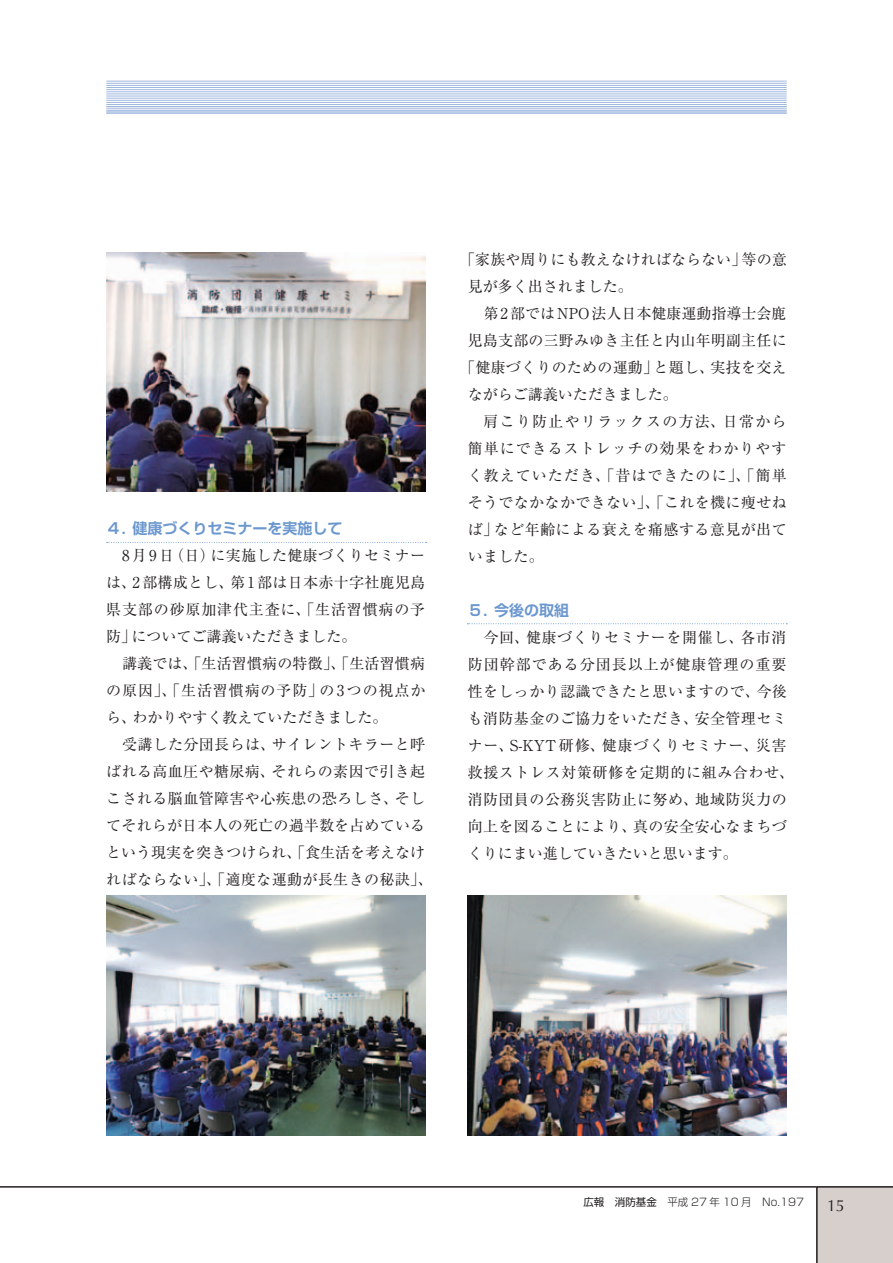
<style>
.page{position:relative;width:893px;height:1263px;background:#fff}
.page>*{position:absolute;margin:0;border:0;box-sizing:border-box;transform-origin:0 0}
.t1{font:15.9px "Optima";color:#231f20}
.t2{font:15px/27px "Ryumin Pro";letter-spacing:.025em;color:#231f20;text-align:justify}
.t3{font:15px "Ryumin Pro";color:#231f20}
.t4{font:15px/27px "Ryumin Pro";letter-spacing:.005em;color:#231f20}
.t5{font:700 15px "Shin Go Pro De";color:#6b97cf}
.t6{font:300 10.5px "Shin Go Pro";color:#231f20}
.s1{font-weight:400}
</style>
<div class="page">
<hr style="left:106px;top:81px;width:681px;height:1px;background:#9eb7de">
<hr style="left:106px;top:83px;width:681px;height:1px;background:#9eb7de">
<hr style="left:106px;top:85px;width:681px;height:1px;background:#9eb7de">
<hr style="left:106px;top:87px;width:681px;height:1px;background:#9eb7de">
<hr style="left:106px;top:89px;width:681px;height:1px;background:#9eb7de">
<hr style="left:106px;top:91px;width:681px;height:1px;background:#9eb7de">
<hr style="left:106px;top:94px;width:681px;height:1px;background:#9eb7de">
<hr style="left:106px;top:96px;width:681px;height:1px;background:#9eb7de">
<hr style="left:106px;top:98px;width:681px;height:1px;background:#9eb7de">
<hr style="left:106px;top:100px;width:681px;height:1px;background:#9eb7de">
<hr style="left:106px;top:102px;width:681px;height:1px;background:#9eb7de">
<hr style="left:106px;top:104px;width:681px;height:1px;background:#9eb7de">
<hr style="left:106px;top:108px;width:681px;height:1px;background:#9eb7de">
<hr style="left:106px;top:106px;width:681px;height:1px;background:#9eb7de">
<hr style="left:106px;top:111px;width:681px;height:1px;background:#9eb7de">
<hr style="left:106px;top:113px;width:681px;height:1px;background:#9eb7de">
<svg style="left:107px;top:542px;width:320px;height:1px"></svg>
<svg style="left:467px;top:623px;width:320px;height:1px"></svg>
<img style="left:106px;top:252px;width:319px;height:239px">
<img style="left:106px;top:896px;width:319px;height:239px">
<img style="left:468px;top:896px;width:319px;height:239px">
<svg style="left:0;top:1186px;width:816px;height:2px;background:#595656"></svg>
<div style="left:816px;top:1186px;width:77px;height:77px;background:#d6cfcc"></div>
<p class="t5" style="left:106px;top:516px;width:238px">４．健康づくりセミナーを実施して</p>
<p class="t2" style="left:106px;top:541px;width:320px;text-indent:16px">8月 9日（日）に実施した健康づくりセミナーは、2部構成とし、第 1部は日本赤十字社鹿児島県支部の砂原加津代主査に、「生活習慣病の予防」についてご講義いただきました。</p>
<p class="t2" style="left:106px;top:649px;width:321px;text-indent:16px">講義では、「生活習慣病の特徴」、「生活習慣病の原因」、「生活習慣病の予防」の3つの視点から、わかりやすく教えていただきました。</p>
<p class="t2" style="left:106px;top:730px;width:328px;text-align:center">受講した分団長らは、サイレントキラーと呼<br>ばれる高血圧や糖尿病、それらの素因で引き起こされる脳血管障害や心疾患の恐ろしさ、そしてそれらが日本人の死亡の過半数を占めているという現実を突きつけられ、「食生活を考えなければならない」、「適度な運動が長生きの秘訣」、</p>
<p class="t4" style="left:468px;top:245px;width:320px;text-indent:-8px">「家族や周りにも教えなければならない」等の意見が多く出されました。</p>
<p class="t3" style="left:483px;top:302px;width:305px">第 2部では NPO法人日本健康運動指導士会鹿</p>
<p class="t2" style="left:468px;top:326px;width:320px">児島支部の三野みゆき主任と内山年明副主任に</p>
<p class="t2" style="left:460px;top:353px;width:328px">「健康づくりのための運動」と題し、実技を交え</p>
<p class="t3" style="left:468px;top:383px;width:211px">ながらご講義いただきました。</p>
<p class="t2" style="left:468px;top:407px;width:320px;text-indent:16px">肩こり防止やリラックスの方法、日常から簡単にできるストレッチの効果をわかりやすく教えていただき、「昔はできたのに」、「簡単そうでなかなかできない」、「これを機に痩せねば」など年齢による衰えを痛感する意見が出ていました。</p>
<p class="t5" style="left:468px;top:598px;width:103px">５．今後の取組</p>
<p class="t2" style="left:468px;top:623px;width:328px;text-align:left;text-indent:16px">今回、健康づくりセミナーを開催し、各市消防団幹部である分団長以上が健康管理の重要性をしっかり認識できたと思いますので、今後も消防基金のご協力をいただき、安全管理セミナー、S-KYT研修、健康づくりセミナー、災害救援ストレス対策研修を定期的に組み合わせ、消防団員の公務災害防止に努め、地域防災力の向上を図ることにより、真の安全安心なまちづくりにまい進していきたいと思います。</p>
<p class="t6" style="left:583px;top:1194px;width:222px"><span class="s1">広報　消防基金</span>　平成 27 年 10 月　No.197</p>
<p class="t1" style="left:827px;top:1196px;width:19px">15</p>
</div>
